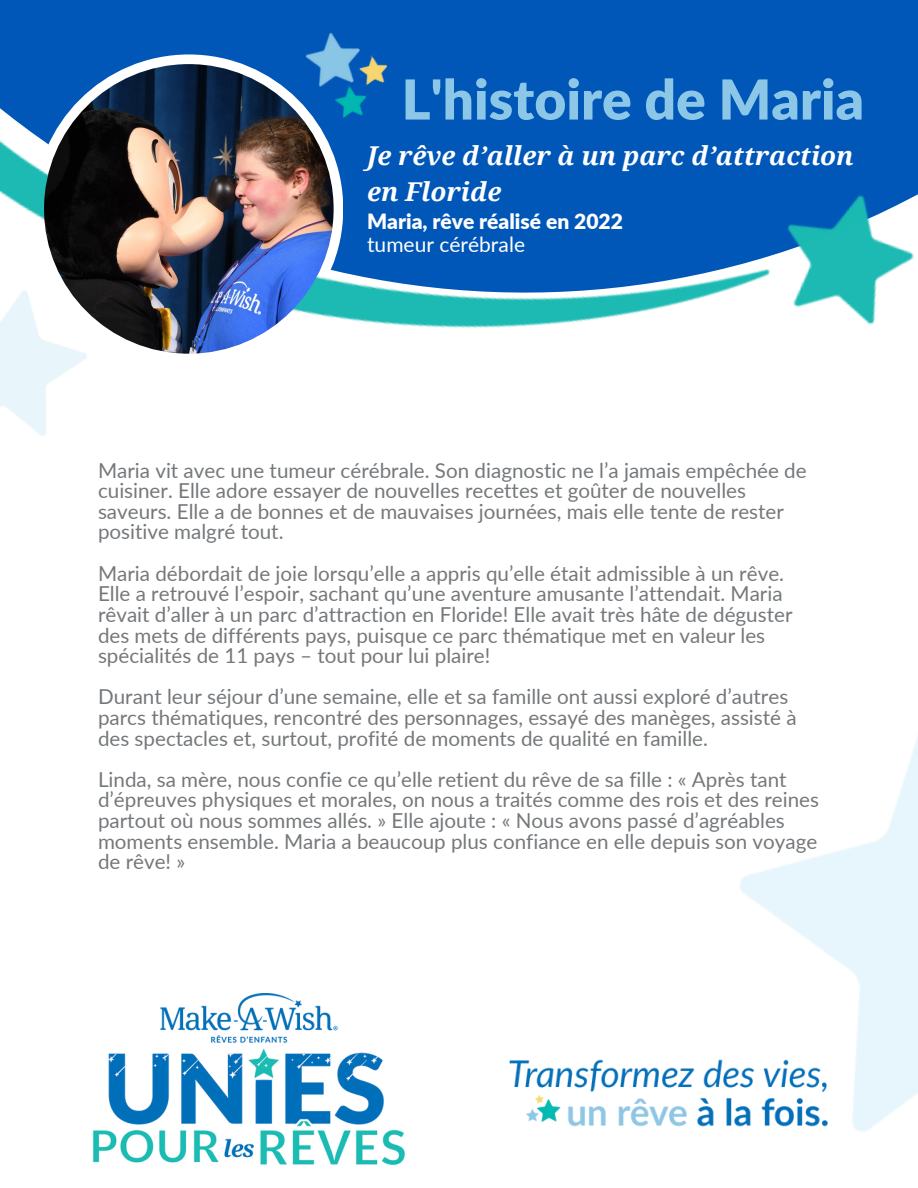
<style>
.page{position:relative;width:918px;height:1188px;background:#fff}
.page>*{position:absolute;margin:0;border:0;box-sizing:border-box;transform-origin:0 0}
.t1{font:900 55.05px "Lato";color:#8dc7e8}
.t2{font:italic 700 25.95px/36px "Droid Serif";color:#fff}
.t3{font:900 21px "Lato";color:#fff}
.t4{font:21px "Lato";color:#fff}
.t5{font:20.55px/20.5px "Lato";color:#75787b}
</style>
<div class="page">
<img style="left:509px;top:1059px;width:226px;height:68px">
<img style="left:92px;top:994px;width:313px;height:172px">
<img style="left:0;top:0;width:918px;height:354px">
<img style="left:44px;top:64px;width:290px;height:290px;border-radius:50%">
<img style="left:294px;top:22px;width:79px;height:79px">
<img style="left:353px;top:51px;width:40px;height:41px">
<img style="left:328px;top:80px;width:45px;height:46px">
<img style="left:735px;top:736px;width:183px;height:396px">
<img style="left:0;top:267px;width:107px;height:169px">
<h1 class="t1" style="left:402px;top:65px;width:464px">L'histoire de Maria</h1>
<p class="t2" style="left:367px;top:138px;width:488px">Je rêve d’aller à un parc d’attraction en Floride</p>
<p class="t3" style="left:367px;top:208px;width:257px">Maria, rêve réalisé en 2022</p>
<p class="t4" style="left:367px;top:232px;width:159px">tumeur cérébrale</p>
<p class="t5" style="left:98px;top:459px;width:710px">Maria vit avec une tumeur cérébrale. Son diagnostic ne l’a jamais empêchée de cuisiner. Elle adore essayer de nouvelles recettes et goûter de nouvelles saveurs. Elle a de bonnes et de mauvaises journées, mais elle tente de rester positive malgré tout.</p>
<p class="t5" style="left:98px;top:562px;width:696px">Maria débordait de joie lorsqu’elle a appris qu’elle était admissible à un rêve.<br>Elle a retrouvé l’espoir, sachant qu’une aventure amusante l’attendait. Maria rêvait d’aller à un parc d’attraction en Floride! Elle avait très hâte de déguster des mets de différents pays, puisque ce parc thématique met en valeur les spécialités de 11 pays – tout pour lui plaire!</p>
<p class="t5" style="left:98px;top:686px;width:700px">Durant leur séjour d’une semaine, elle et sa famille ont aussi exploré d’autres parcs thématiques, rencontré des personnages, essayé des manèges, assisté à des spectacles et, surtout, profité de moments de qualité en famille.</p>
<p class="t5" style="left:98px;top:769px;width:723px">Linda, sa mère, nous confie ce qu’elle retient du rêve de sa fille : « Après tant d’épreuves physiques et morales, on nous a traités comme des rois et des reines partout où nous sommes allés. » Elle ajoute : « Nous avons passé d’agréables moments ensemble. Maria a beaucoup plus confiance en elle depuis son voyage de rêve! »</p>
</div>
